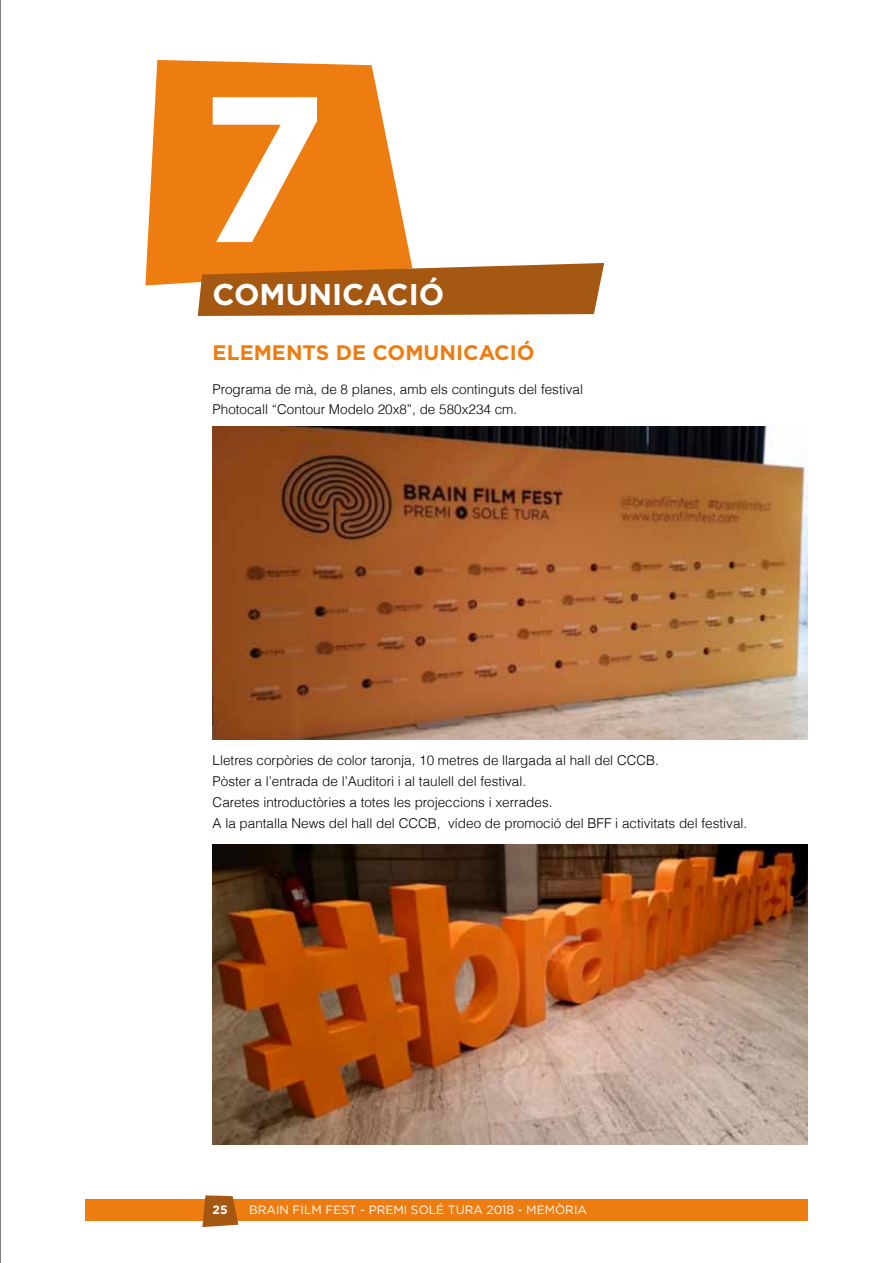
<style>
.page{position:relative;width:893px;height:1263px;background:#fff}
.page>*{position:absolute;margin:0;border:0;box-sizing:border-box;transform-origin:0 0}
.t1{font:700 207px "Gotham";color:#fff}
.t2{font:700 30px "Gotham";color:#fff}
.t3{font:700 21px "Gotham";color:#ee7d11}
.t4{font:300 13.5px/20.7px "Helvetica";color:#000}
.t5{font:12px "Gotham";color:#fff}
.t6{font:700 12px "Gotham";color:#fff}
</style>
<div class="page">
<div style="left:85px;top:1199px;width:723px;height:21px;background:#ee7d11"></div>
<svg style="left:202px;top:1195px;width:36px;height:32px"></svg>
<hr style="left:0;top:0;width:1px;height:1263px;background:#000">
<svg style="left:145px;top:60px;width:267px;height:225px;background:#ef8b2c"></svg>
<svg style="left:198px;top:263px;width:406px;height:53px;background:#b0641f"></svg>
<img style="left:213px;top:427px;width:595px;height:312px">
<img style="left:213px;top:844px;width:595px;height:301px">
<h1 class="t1" style="left:199px;top:49px;width:130px">7</h1>
<h2 class="t2" style="left:213px;top:277px;width:233px">COMUN ICACIÓ</h2>
<h3 class="t3" style="left:213px;top:341px;width:177px">ELEMENTS DE COMU</h3>
<h3 class="t3" style="left:439px;top:341px;width:69px">NICACIÓ</h3>
<p class="t4" style="left:213px;top:378px;width:372px">Programa de mà, de 8 planes, amb els continguts del festival<br>Photocall “Contour Modelo 20x8”, de 580x234 cm.</p>
<p class="t4" style="left:213px;top:750px;width:536px">Lletres corpòries de color taronja, 10 metres de llargada al hall del CCCB.<br>Pòster a l’entrada de l’Auditori i al taulell del festival.<br>Caretes introductòries a totes les projeccions i xerrades.<br>A la pantalla News del hall del CCCB, vídeo de promoció del BFF i activitats del festival.</p>
<p class="t6" style="left:213px;top:1203px;width:17px">25</p>
<p class="t5" style="left:249px;top:1203px;width:339px">BRAIN FILM FEST - PREMI SOLÉ TURA 2018 - MEMòRIA</p>
</div>
